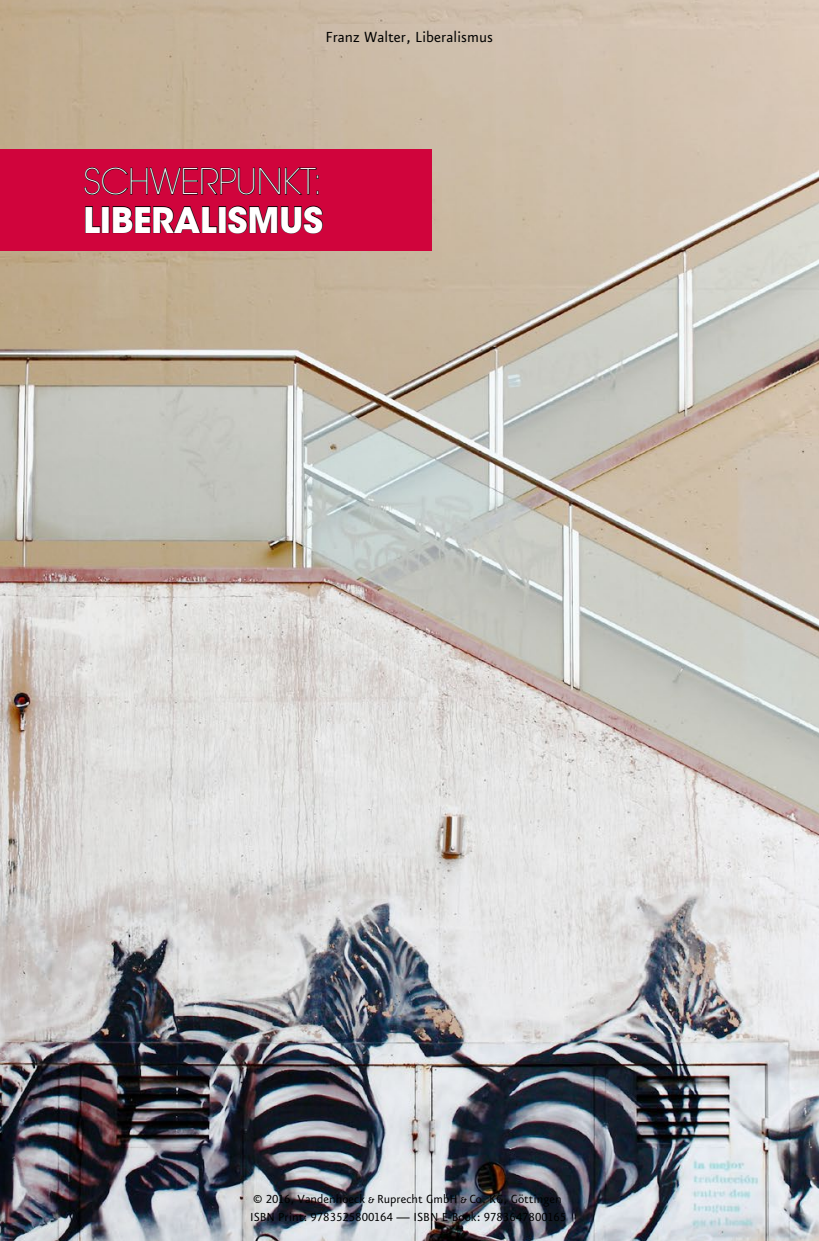
<style>
.page{position:relative;width:819px;height:1241px;background:#fff}
.page>*{position:absolute;margin:0;border:0;box-sizing:border-box;transform-origin:0 0}
.Schwerpunkt{font:200 35px "ITC Avant Garde Std";letter-spacing:-.01em;color:#fff}
.Kapitelueberschrift{font:700 35px "ITC Avant Garde Std";letter-spacing:-.01em;color:#fff}
.t1{font:17.5px "VR Eureka Sans";color:#000}
.t2{font:14px "VR Eureka Sans";color:#000}
</style>
<div class="page">
<img style="left:0;top:0;width:819px;height:1240px">
<div style="left:0;top:149px;width:432px;height:102px;background:#d0043c"></div>
<svg style="left:84px;top:167px;width:234px;height:28px"></svg>
<svg style="left:85px;top:206px;width:16px;height:27px"></svg>
<svg style="left:112px;top:206px;width:106px;height:27px"></svg>
<div style="left:219px;top:207px;width:7px;height:25px;border:1px solid #000"></div>
<svg style="left:228px;top:205px;width:95px;height:29px"></svg>
<p class="t1" style="left:325px;top:29px;width:169px">Franz Walter, Liberalismus</p>
<p class="Schwerpunkt" style="left:83px;top:161px;width:241px">SCHWERPUNKT:</p>
<p class="Kapitelueberschrift" style="left:83px;top:197px;width:241px">LIBERALISMUS</p>
<p class="t2" style="left:254px;top:1192px;width:310px">© 2016, Vandenhoeck &amp; Ruprecht GmbH &amp; Co. KG, Göttingen</p>
<p class="t2" style="left:250px;top:1209px;width:317px">ISBN Print: 9783525800164 — ISBN E-Book: 9783647800165</p>
</div>
